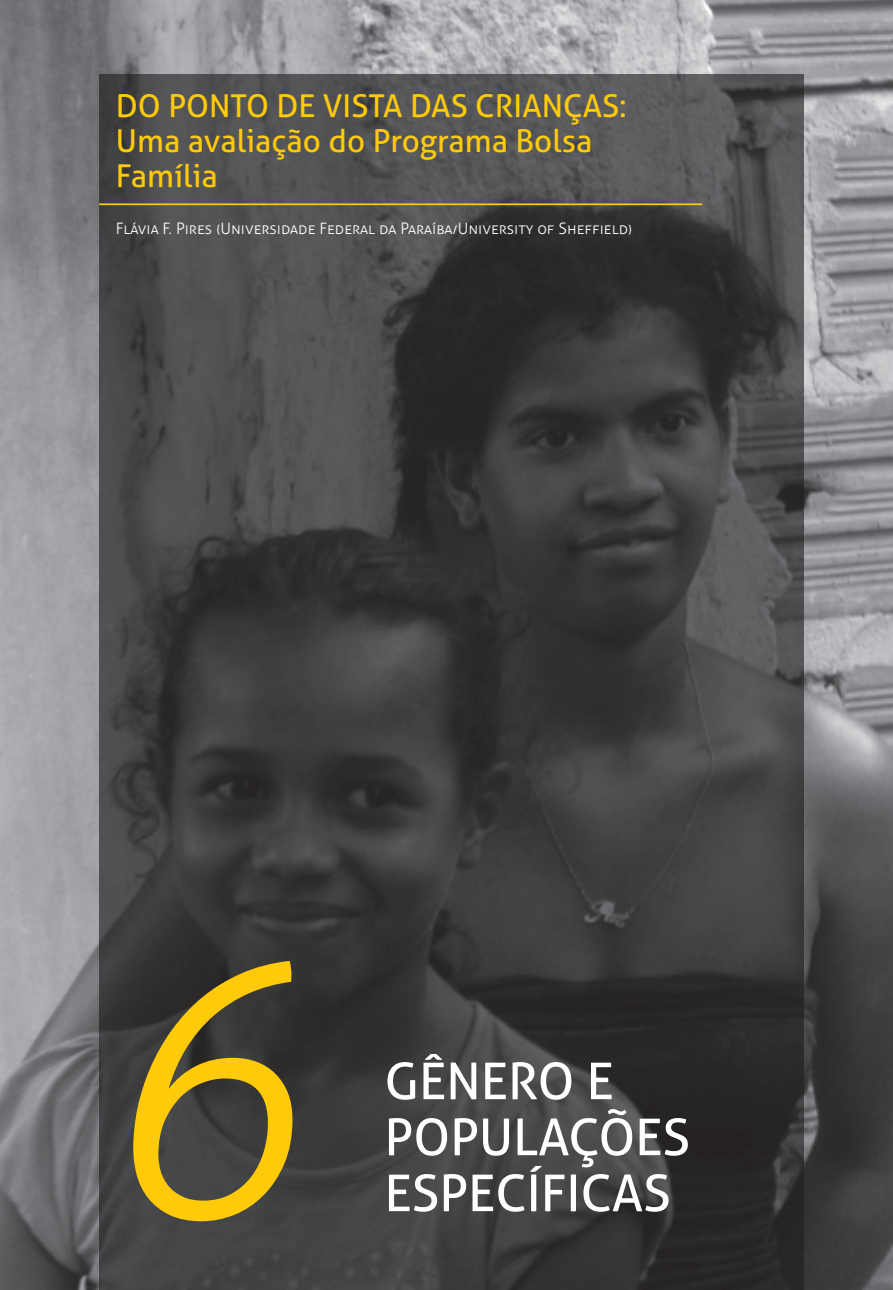
<style>
.page{position:relative;width:893px;height:1290px;background:#fff}
.page>*{position:absolute;margin:0;border:0;box-sizing:border-box;transform-origin:0 0}
.t1{font:italic 300 350px "Aller";color:#feca0a}
.t2{font:50.75px/56px "Aller";color:#fff}
.t3{font:31.5px/35px "Aller";color:#feca0a}
.t4{font:300 15.75px "Aller";color:#fff}
</style>
<div class="page">
<img style="left:0;top:0;width:893px;height:1290px">
<img style="left:99px;top:74px;width:705px;height:1216px">
<hr style="left:99px;top:203px;width:603px;height:2px;background:#feca0a">
<h3 class="t3" style="left:116px;top:89px;width:512px">DO PONTO DE VISTA DAS CRIANÇAS:<br>Uma avaliação do Programa Bolsa<br>Família</h3>
<p class="t4" style="left:116px;top:219px;width:518px">FLÁVIA F. PIRES (UNIVERSIDADE FEDERAL DA PARAÍBA/UNIVERSITY OF SHEFFIELD)</p>
<h1 class="t1" style="left:91px;top:883px;width:212px">6</h1>
<h2 class="t2" style="left:384px;top:1053px;width:307px">GÊNERO E<br>POPULAÇÕES</h2>
<h2 class="t2" style="left:384px;top:1165px;width:288px">ESPECÍFICAS</h2>
</div>
